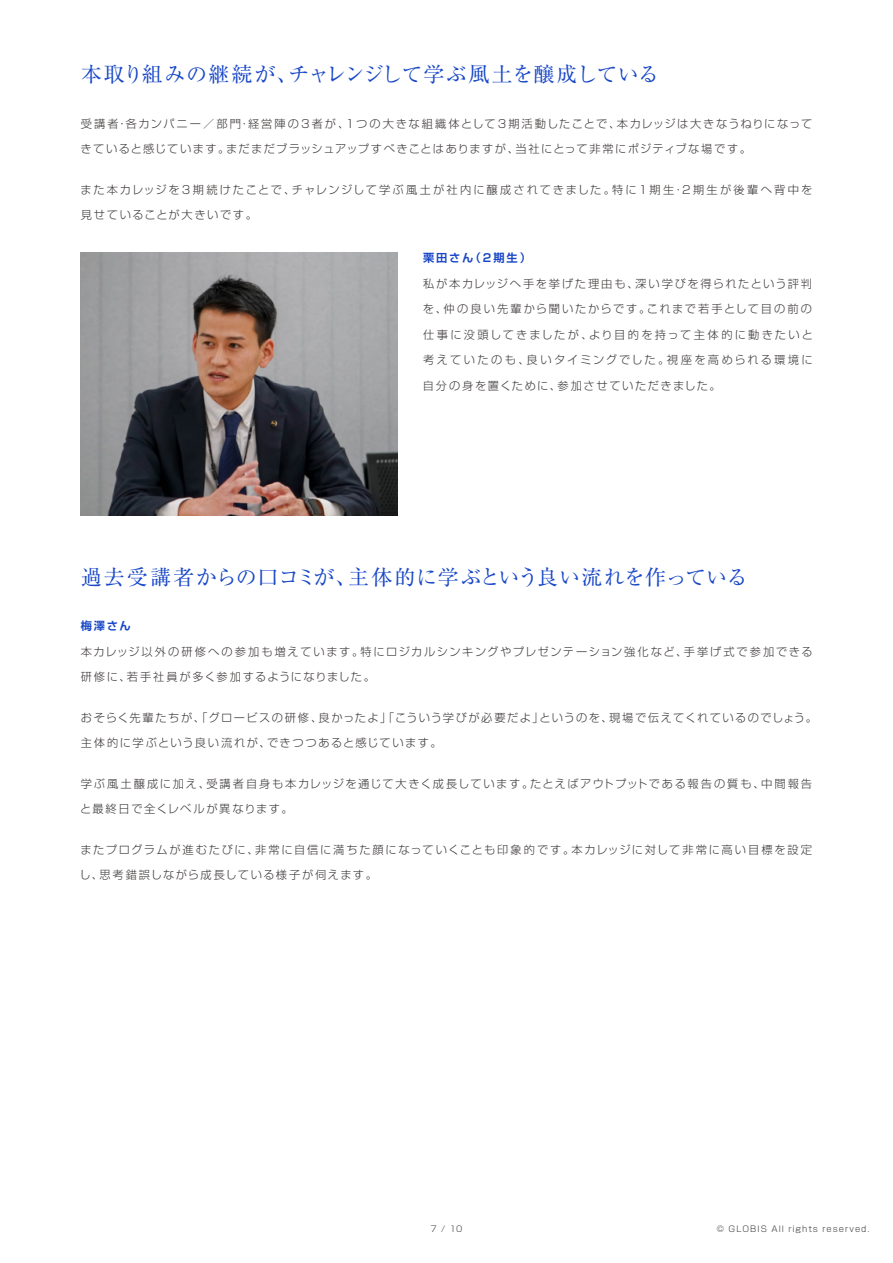
<style>
.page{position:relative;width:893px;height:1263px;background:#fff}
.page>*{position:absolute;margin:0;border:0;box-sizing:border-box;transform-origin:0 0}
.t1{font:21px "Ryumin Pro";letter-spacing:.005em;color:#1847c7}
.t2{font:300 11.25px "Shin Go Pro";letter-spacing:.145em;color:#3e3a39}
.t3{font:300 11.25px "Shin Go Pro";letter-spacing:.115em;color:#3e3a39}
.t4{font:300 11.25px "Shin Go Pro";letter-spacing:.12em;color:#3e3a39}
.t5{font:300 11.25px "Shin Go Pro";letter-spacing:.175em;color:#3e3a39}
.t6{font:300 11.25px "Shin Go Pro";letter-spacing:.165em;color:#3e3a39}
.t7{font:300 11.25px "Shin Go Pro";letter-spacing:.19em;color:#3e3a39}
.t8{font:300 11.25px "Shin Go Pro";letter-spacing:.195em;color:#3e3a39}
.t9{font:700 11.25px "Shin Go Pro De";letter-spacing:.155em;color:#1847c7}
.t10{font:300 8.25px "Shin Go Pro";letter-spacing:.12em;color:#3e3a39}
</style>
<div class="page">
<img style="left:81px;top:252px;width:317px;height:264px">
<h1 class="t1" style="left:81px;top:58px;width:580px">本取り組みの継続が、チャレンジして学ぶ風土を醸成している</h1>
<p class="t2" style="left:81px;top:114px;width:733px">受講者・各カンパニー／部門・経営陣の3者が、1つの大きな組織体として3期活動したことで、本カレッジは大きなうねりになって</p>
<p class="t3" style="left:80px;top:140px;width:672px">きていると感じています。まだまだブラッシュアップすべきことはありますが、当社にとって非常にポジティブな場です。</p>
<p class="t5" style="left:80px;top:180px;width:734px">また本カレッジを3期続けたことで、チャレンジして学ぶ風土が社内に醸成されてきました。特に1期生・2期生が後輩へ背中を</p>
<p class="t2" style="left:81px;top:206px;width:178px">見せていることが大きいです。</p>
<p class="t9" style="left:423px;top:249px;width:109px">栗田さん（2期生）</p>
<p class="t2" style="left:423px;top:274px;width:391px">私が本カレッジへ手を挙げた理由も、深い学びを得られたという評判</p>
<p class="t6" style="left:423px;top:300px;width:391px">を、仲の良い先輩から聞いたからです。これまで若手として目の前の</p>
<p class="t7" style="left:423px;top:325px;width:391px">仕事に没頭してきましたが、より目的を持って主体的に動きたいと</p>
<p class="t8" style="left:423px;top:351px;width:391px">考えていたのも、良いタイミングでした。視座を高められる環境に</p>
<p class="t2" style="left:423px;top:376px;width:299px">自分の身を置くために、参加させていただきました。</p>
<h1 class="t1" style="left:81px;top:560px;width:668px">過去受講者からの口コミが、主体的に学ぶという良い流れを作っている</h1>
<p class="t9" style="left:81px;top:616px;width:52px">梅澤さん</p>
<p class="t2" style="left:81px;top:642px;width:733px">本カレッジ以外の研修への参加も増えています。特にロジカルシンキングやプレゼンテーション強化など、手挙げ式で参加できる</p>
<p class="t3" style="left:81px;top:667px;width:296px">研修に、若手社員が多く参加するようになりました。</p>
<p class="t4" style="left:81px;top:708px;width:738px">おそらく先輩たちが、「グロービスの研修、良かったよ」「こういう学びが必要だよ」というのを、現場で伝えてくれているのでしょう。</p>
<p class="t2" style="left:81px;top:733px;width:363px">主体的に学ぶという良い流れが、できつつあると感じています。</p>
<p class="t2" style="left:81px;top:774px;width:733px">学ぶ風土醸成に加え、受講者自身も本カレッジを通じて大きく成長しています。たとえばアウトプットである報告の質も、中間報告</p>
<p class="t2" style="left:80px;top:799px;width:214px">と最終日で全くレベルが異なります。</p>
<p class="t2" style="left:80px;top:840px;width:733px">またプログラムが進むたびに、非常に自信に満ちた顔になっていくことも印象的です。本カレッジに対して非常に高い目標を設定</p>
<p class="t2" style="left:80px;top:865px;width:299px">し、思考錯誤しながら成長している様子が伺えます。</p>
<p class="t10" style="left:430px;top:1222px;width:34px">7 / 10</p>
<p class="t10" style="left:717px;top:1222px;width:154px">© GLOBIS All rights reserved.</p>
</div>
